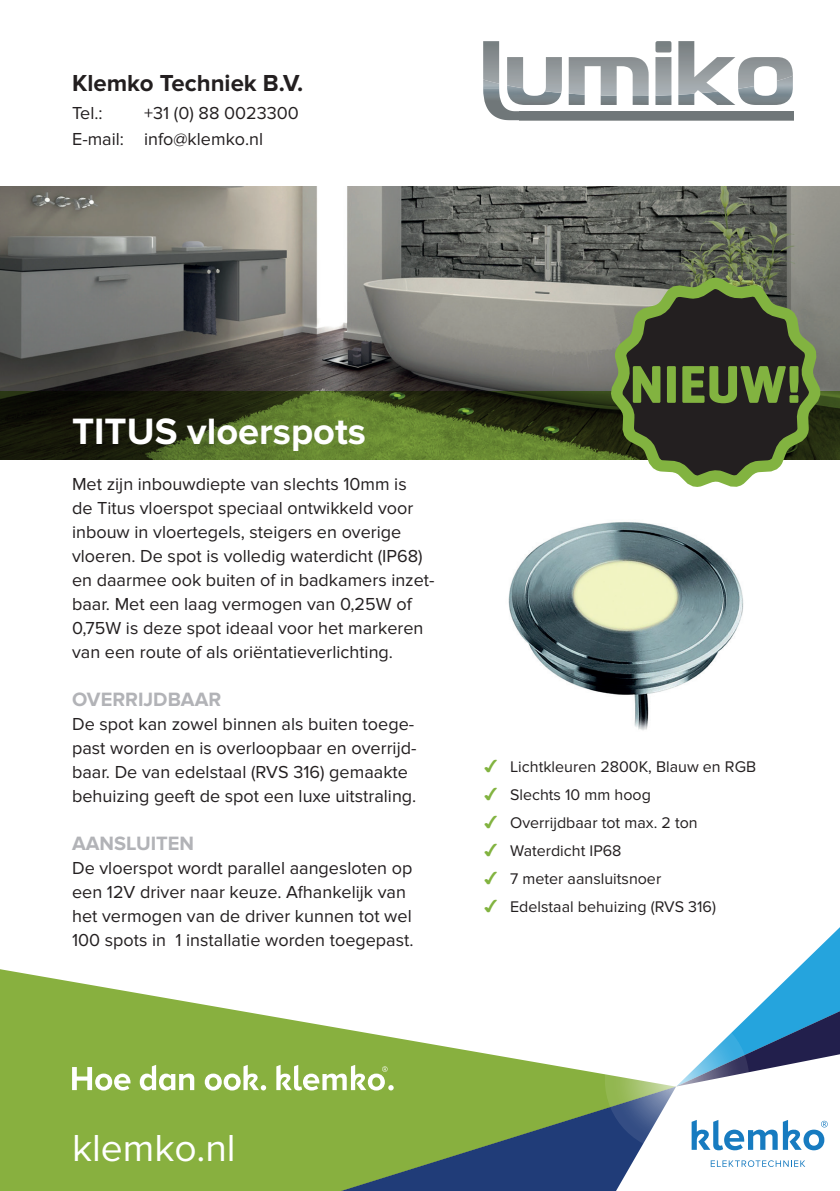
<style>
.page{position:relative;width:840px;height:1191px;background:#fff}
.page>*{position:absolute;margin:0;border:0;box-sizing:border-box;transform-origin:0 0}
.t1{font:700 54px "Geogrotesque";color:#82b340}
.t2{font:39px "Proxima Nova";color:#fff}
.t3{font:700 38px "Proxima Nova";color:#fff}
.t4{font:700 24px "Proxima Nova";color:#231f20}
.t5{font:700 20px "Proxima Nova";color:#b2b3b7}
.t6{font:18px/24px "Proxima Nova";color:#231f20}
.t7{font:16px/28px "Proxima Nova";color:#231f20}
.s1{font-family:"Monotype Sorts";color:#82b340}
</style>
<div class="page">
<svg style="left:0;top:969px;width:604px;height:117px;fill:#88b03f"></svg>
<svg style="left:748px;top:928px;width:91px;height:121px;fill:#25a4dd"></svg>
<svg style="left:0;top:1086px;width:617px;height:105px;background:#759b49"></svg>
<svg style="left:604px;top:1016px;width:144px;height:136px"></svg>
<svg style="left:617px;top:1049px;width:222px;height:140px"></svg>
<img style="left:483px;top:89px;width:7px;height:23px">
<img style="left:483px;top:84px;width:16px;height:5px">
<img style="left:507px;top:57px;width:38px;height:48px">
<img style="left:568px;top:96px;width:80px;height:9px">
<img style="left:655px;top:52px;width:16px;height:53px">
<img style="left:678px;top:95px;width:57px;height:10px">
<img style="left:738px;top:89px;width:54px;height:16px">
<img style="left:568px;top:57px;width:80px;height:39px">
<img style="left:655px;top:57px;width:16px;height:39px">
<img style="left:678px;top:41px;width:57px;height:54px">
<img style="left:544px;top:57px;width:18px;height:36px">
<img style="left:738px;top:57px;width:54px;height:32px">
<img style="left:507px;top:57px;width:16px;height:31px">
<img style="left:499px;top:41px;width:1px;height:43px">
<img style="left:483px;top:41px;width:16px;height:43px">
<img style="left:655px;top:41px;width:16px;height:11px">
<img style="left:0;top:186px;width:839px;height:205px">
<svg style="left:0;top:391px;width:839px;height:69px;background:#39491b"></svg>
<img style="left:508px;top:523px;width:94px;height:170px">
<svg style="left:602px;top:186px;width:226px;height:544px"></svg>
<svg style="left:72px;top:1067px;width:58px;height:23px"></svg>
<svg style="left:140px;top:1064px;width:54px;height:26px"></svg>
<svg style="left:205px;top:1064px;width:61px;height:26px"></svg>
<svg style="left:276px;top:1064px;width:117px;height:26px"></svg>
<h3 class="t4" style="left:72px;top:69px;width:233px">Klemko Techniek B.V.</h3>
<p class="t6" style="left:72px;top:101px;width:32px">Tel.:</p>
<p class="t6" style="left:72px;top:100px;width:228px;line-height:26px;text-indent:72px">+31 (0) 88 0023300<br>E-mail: info@klemko.nl</p>
<h3 class="t3" style="left:72px;top:409px;width:295px">TITUS vloerspots</h3>
<p class="t6" style="left:72px;top:472px;width:364px">Met zijn inbouwdiepte van slechts 10mm is<br>de Titus vloerspot speciaal ontwikkeld voor inbouw in vloertegels, steigers en overige vloeren. De spot is volledig waterdicht (IP68) en daarmee ook buiten of in badkamers inzet&shy;baar. Met een laag vermogen van 0,25W of 0,75W is deze spot ideaal voor het markeren van een route of als oriëntatieverlichting.</p>
<p class="t5" style="left:72px;top:688px;width:150px">OVERRIJDBAAR</p>
<p class="t6" style="left:72px;top:712px;width:346px">De spot kan zowel binnen als buiten toege&shy;past worden en is overloopbaar en overrijd&shy;baar. De van edelstaal (RVS 316) gemaakte behuizing geeft de spot een luxe uitstraling.</p>
<p class="t5" style="left:72px;top:832px;width:123px">AANSLUITEN</p>
<p class="t6" style="left:72px;top:856px;width:343px">De vloerspot wordt parallel aangesloten op een 12V driver naar keuze. Afhankelijk van het vermogen van de driver kunnen tot wel 100 spots in 1 installatie worden toegepast.</p>
<h1 class="t1" style="left:629px;top:351px;width:174px">NIEUW!</h1>
<p class="t7" style="left:484px;top:753px;width:273px"><span class="s1">4</span> Lichtkleuren 2800K, Blauw en RGB<br><span class="s1">4</span> Slechts 10 mm hoog<br><span class="s1">4</span> Overrijdbaar tot max. 2 ton<br><span class="s1">4</span> Waterdicht IP68<br><span class="s1">4</span> 7 meter aansluitsnoer<br><span class="s1">4</span> Edelstaal behuizing (RVS 316)</p>
<h2 class="t2" style="left:72px;top:1126px;width:165px">klemko.nl</h2>
</div>
